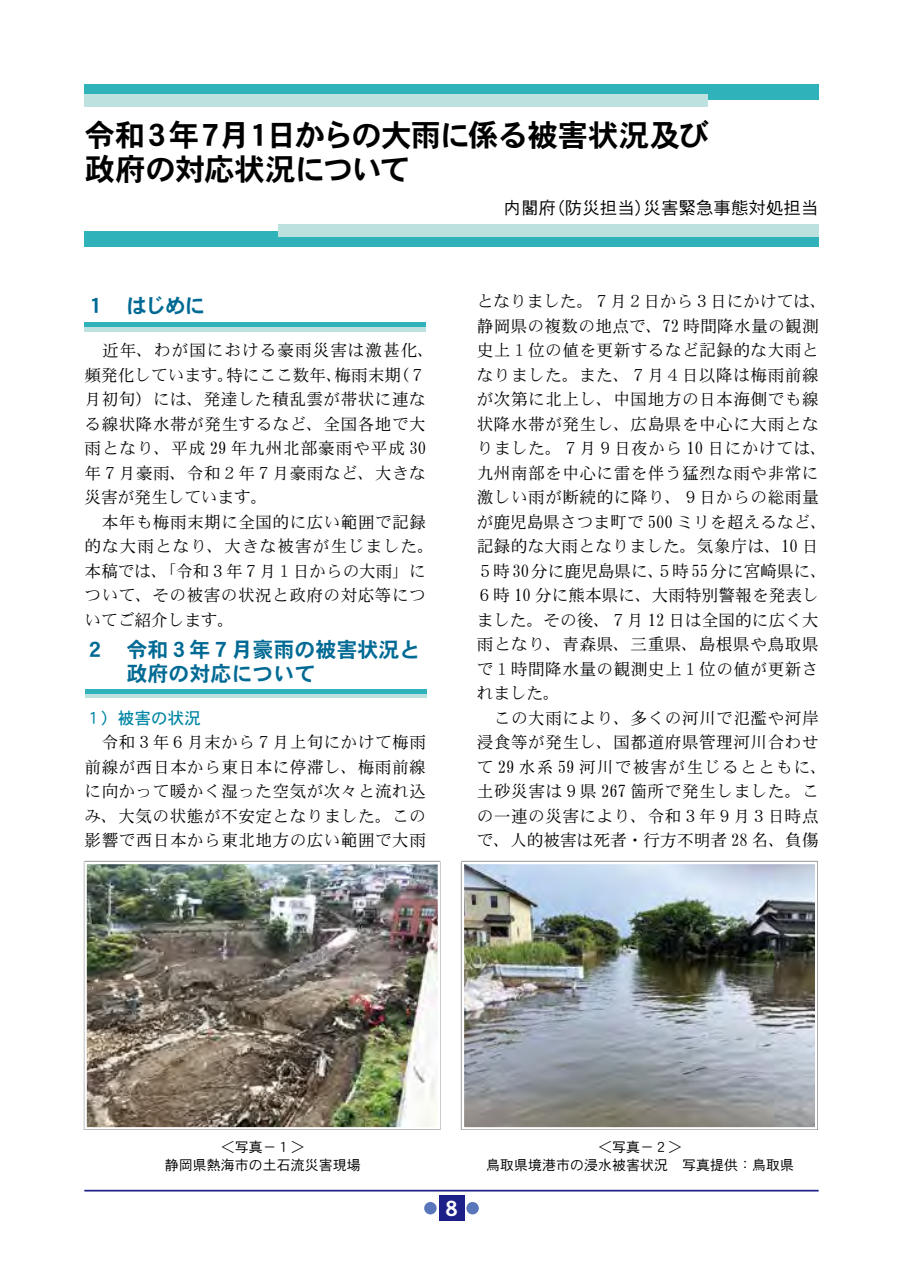
<style>
.page{position:relative;width:903px;height:1275px;background:#fff}
.page>*{position:absolute;margin:0;border:0;box-sizing:border-box;transform-origin:0 0}
.t1{font:30.62px/34.1px "DFHS Gothic W7 WIN RKSJ H";letter-spacing:-.045em;color:#000}
.t2{font:21px/24.5px "DFHS Gothic W7 WIN RKSJ H";color:#006a94}
.t3{font:21px "DFHS Gothic W7 WIN RKSJ H";color:#fff}
.t4{font:17.5px "DFHS Gothic W3 WING RKSJ H";color:#000}
.t5{font:16.62px/24.5px "DFHS Mincho W3 WIN RKSJ H";letter-spacing:.03em;color:#000}
.t6{font:16.62px "DFHS Gothic W5 WIN RKSJ H";color:#0086a4}
.t7{font:14px/18.4px "DFHS Gothic W3 WIN RKSJ H";color:#000;text-align:center}
</style>
<div class="page">
<hr style="left:84px;top:1190px;width:735px;height:1px;background:#1d2088">
<div style="left:439px;top:1196px;width:25px;height:25px;background:#1d2088"></div>
<div style="left:466px;top:1202px;width:13px;height:12px;background:#5976ba;border-radius:50%"></div>
<div style="left:424px;top:1202px;width:13px;height:12px;background:#5976ba;border-radius:50%"></div>
<div style="left:84px;top:231px;width:734px;height:16px;background:#2fb2b9"></div>
<div style="left:278px;top:224px;width:540px;height:12px;background:#bce1df"></div>
<div style="left:84px;top:84px;width:734px;height:16px;background:#2fb2b9"></div>
<div style="left:84px;top:95px;width:624px;height:12px;background:#bce1df"></div>
<div style="left:85px;top:327px;width:341px;height:5px;background:#bce1df"></div>
<hr style="left:85px;top:323px;width:341px;height:4px;background:#2fb2b9">
<img style="left:87px;top:865px;width:350px;height:262px">
<div style="left:84px;top:862px;width:356px;height:268px;border:2px solid #fff"></div>
<img style="left:465px;top:865px;width:349px;height:262px">
<div style="left:462px;top:862px;width:355px;height:268px;border:2px solid #fff"></div>
<hr style="left:85px;top:694px;width:342px;height:4px;background:#bce1df">
<div style="left:85px;top:689px;width:342px;height:5px;background:#2fb2b9"></div>
<h1 class="t1" style="left:84px;top:119px;width:626px">令和３年７月１日からの大雨に係る被害状況及び政府の対応状況について</h1>
<p class="t2" style="left:85px;top:294px;width:122px">１　はじめに</p>
<p class="t5" style="left:85px;top:338px;width:351px">　近年、わが国における豪雨災害は激甚化、頻発化しています。特にここ数年、梅雨末期（７月初旬）には、発達した積乱雲が帯状に連なる線状降水帯が発生するなど、全国各地で大雨となり、平成 29 年九州北部豪雨や平成 30年７月豪雨、令和２年７月豪雨など、大きな災害が発生しています。<br>　本年も梅雨末期に全国的に広い範囲で記録的な大雨となり、大きな被害が生じました。本稿では、「令和３年７月１日からの大雨」について、その被害の状況と政府の対応等についてご紹介します。</p>
<p class="t2" style="left:85px;top:638px;width:337px">２　令和３年７月豪雨の被害状況と　　政府の対応について</p>
<p class="t6" style="left:85px;top:709px;width:118px">１）被害の状況</p>
<p class="t5" style="left:85px;top:730px;width:343px;text-align:justify">　令和３年６月末から７月上旬にかけて梅雨前線が西日本から東日本に停滞し、梅雨前線に向かって暖かく湿った空気が次々と流れ込み、大気の状態が不安定となりました。この影響で西日本から東北地方の広い範囲で大雨</p>
<p class="t4" style="left:503px;top:199px;width:316px">内閣府（防災担当）災害緊急事態対処担当</p>
<p class="t5" style="left:477px;top:289px;width:352px">となりました。７月２日から３日にかけては、静岡県の複数の地点で、72 時間降水量の観測史上１位の値を更新するなど記録的な大雨となりました。また、７月４日以降は梅雨前線が次第に北上し、中国地方の日本海側でも線状降水帯が発生し、広島県を中心に大雨となりました。７月９日夜から 10 日にかけては、九州南部を中心に雷を伴う猛烈な雨や非常に激しい雨が断続的に降り、９日からの総雨量が鹿児島県さつま町で 500 ミリを超えるなど、記録的な大雨となりました。気象庁は、10 日<br>５時 30分に鹿児島県に、５時 55分に宮崎県に、<br>６時 10 分に熊本県に、大雨特別警報を発表しました。その後、７月 12 日は全国的に広く大雨となり、青森県、三重県、島根県や鳥取県で１時間降水量の観測史上１位の値が更新されました。<br>　この大雨により、多くの河川で氾濫や河岸浸食等が発生し、国都道府県管理河川合わせて 29 水系 59 河川で被害が生じるとともに、土砂災害は９県 267 箇所で発生しました。この一連の災害により、令和３年９月３日時点で、人的被害は死者・行方不明者 28 名、負傷</p>
<p class="t7" style="left:165px;top:1138px;width:198px">＜写真－１＞<br>静岡県熱海市の土石流災害現場</p>
<p class="t7" style="left:486px;top:1138px;width:309px">＜写真－２＞<br>鳥取県境港市の浸水被害状況　写真提供：鳥取県</p>
<p class="t3" style="left:441px;top:1198px;width:22px">８</p>
</div>
